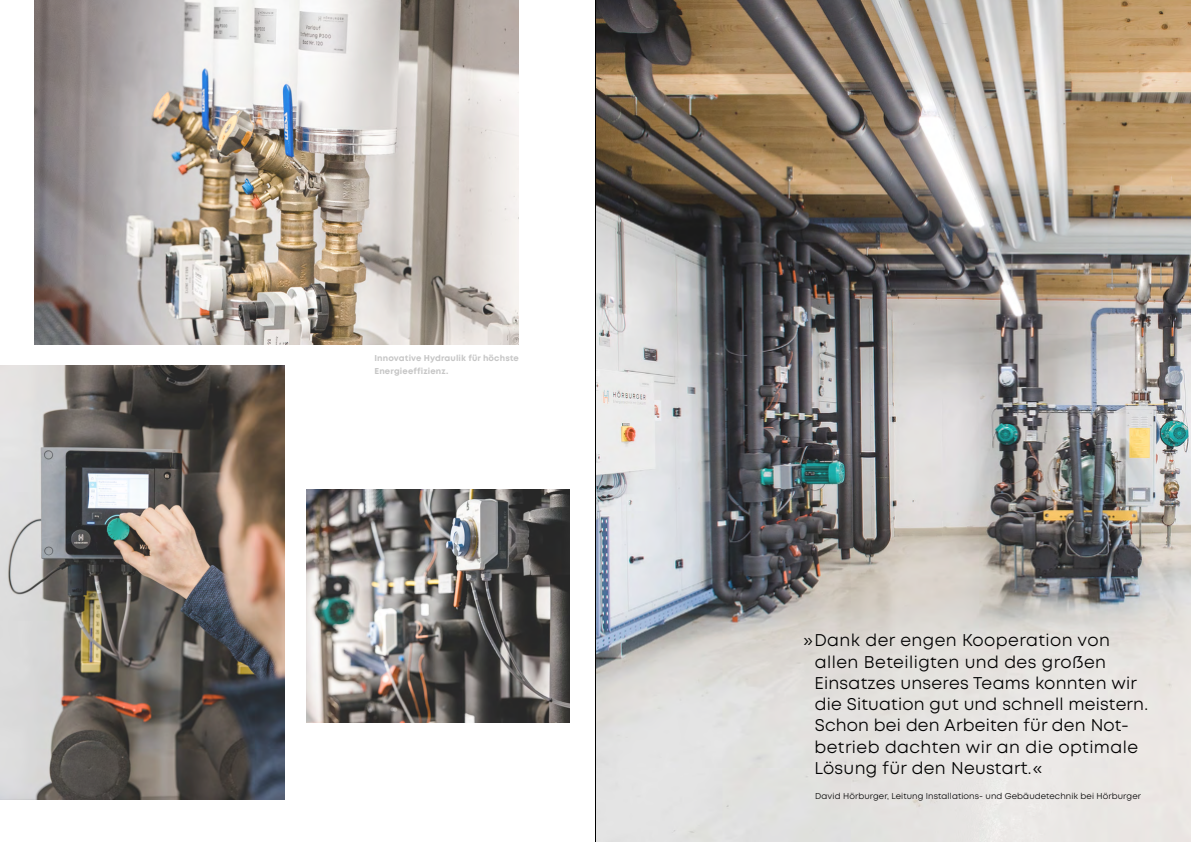
<style>
.page{position:relative;width:1191px;height:842px;background:#fff}
.page>*{position:absolute;margin:0;border:0;box-sizing:border-box;transform-origin:0 0}
.t1{font:17px/21.3px "Mont";letter-spacing:.015em;color:#000}
.t2{font:8.5px "Mont";letter-spacing:.01em;color:#000}
.t3{font:700 8.5px/12.8px "Mont";letter-spacing:.015em;color:#c6c6c6}
</style>
<div class="page">
<img style="left:596px;top:0;width:595px;height:842px">
<img style="left:34px;top:0;width:485px;height:344px">
<img style="left:0;top:366px;width:285px;height:433px">
<img style="left:306px;top:489px;width:264px;height:234px">
<hr style="left:595px;top:0;width:1px;height:842px;background:#000">
<p class="t3" style="left:374px;top:352px;width:146px">Innovative Hydraulik für höchste<br>Energieeffizienz.</p>
<p class="t1" style="left:814px;top:630px;width:335px;text-indent:-11px">» Dank der engen Kooperation von allen Beteiligten und des großen Einsatzes unseres Teams konnten wir die Situation gut und schnell meistern.<br>Schon bei den Arbeiten für den Not&shy;betrieb dachten wir an die optimale Lösung für den Neustart.«</p>
<p class="t2" style="left:815px;top:791px;width:327px">David Hörburger, Leitung Installations- und Gebäudetechnik bei Hörburger</p>
</div>
